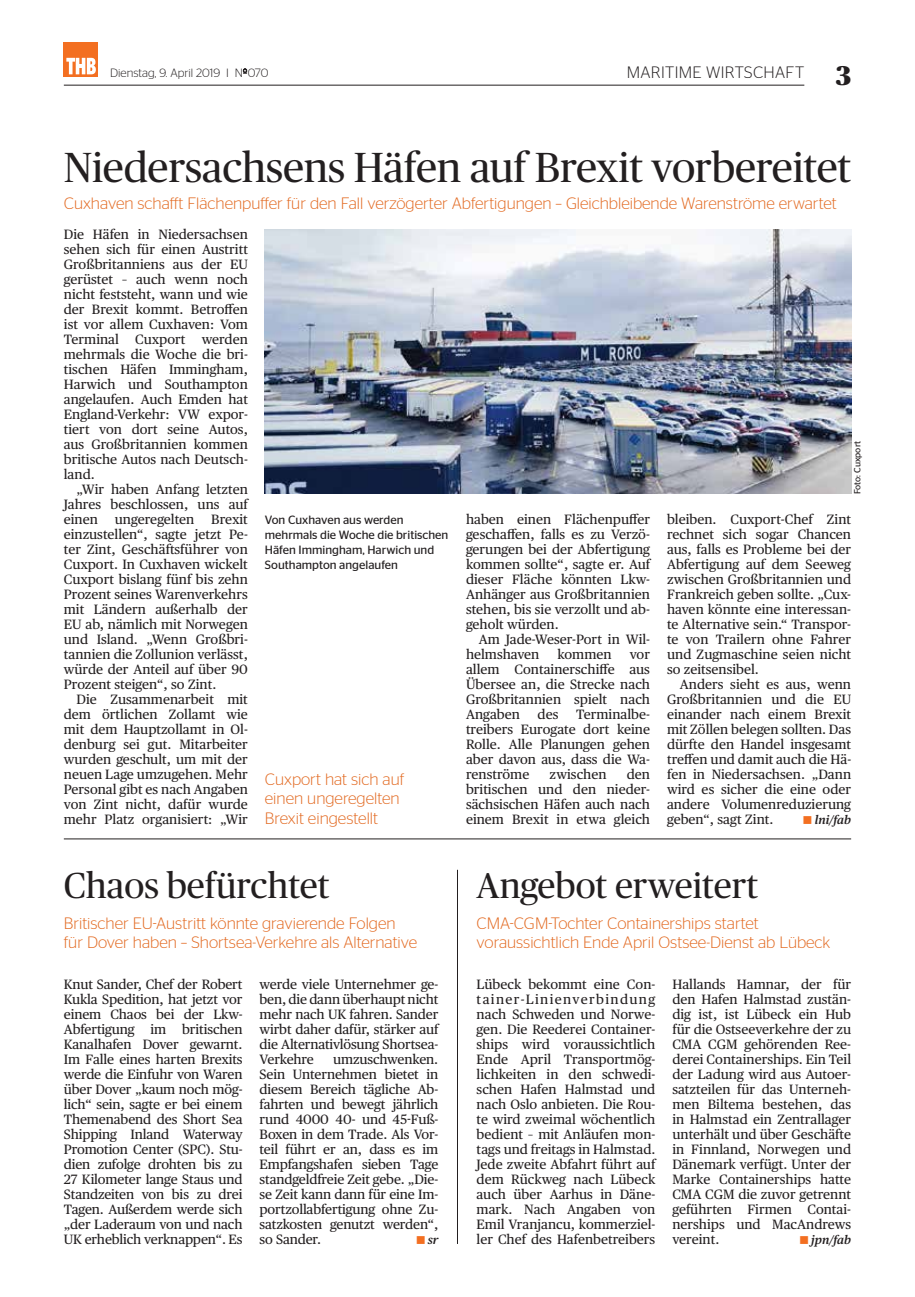
<style>
.page{position:relative;width:915px;height:1297px;background:#fff}
.page>*{position:absolute;margin:0;border:0;box-sizing:border-box;transform-origin:0 0}
.t1{font:42px "Publico Headline";letter-spacing:-.005em;color:#231f20}
.t2{font:36px "Publico Headline";color:#231f20}
.t3{font:300 16.5px/19.5px "Stag Sans";color:#e2681f}
.t4{font:300 16.5px "Stag Sans";letter-spacing:.02em;color:#231f20}
.t5{font:13.5px/15px "Publico Text";color:#231f20;text-align:justify}
.t6{font:12px/15px "Stag Sans";color:#231f20}
.t7{font:300 12px "Stag Sans";color:#231f20}
.t8{font:italic 600 12px "Publico Text";color:#231f20}
.t9{font:9px "Stag Sans";color:#231f20}
.s1{font-family:"Publico Headline";font-weight:900;font-size:27px}
.s2{color:#f36f21}
</style>
<div class="page">
<hr style="left:64px;top:85px;width:740px;height:1px;background:#231f20">
<svg style="left:243px;top:69px;width:4px;height:5px"></svg>
<div style="left:64px;top:43px;width:34px;height:34px;background:#f36f21"></div>
<svg style="left:66px;top:58px;width:30px;height:16px"></svg>
<hr style="left:457px;top:870px;width:1px;height:374px;background:#231f20">
<hr style="left:64px;top:839px;width:786px;height:1px;background:#231f20">
<img style="left:265px;top:230px;width:585px;height:264px">
<p class="t7" style="left:110px;top:66px;width:160px">Dienstag, 9. April 2019 I N<sup>o</sup>070</p>
<p class="t4" style="left:626px;top:63px;width:226px">MARITIME WIRTSCHAFT <span class="s1">3</span></p>
<h1 class="t1" style="left:64px;top:138px;width:788px">Niedersachsens Häfen auf Brexit vorbereitet</h1>
<p class="t3" style="left:64px;top:193px;width:774px">Cuxhaven schafft Flächenpuffer für den Fall verzögerter Abfertigungen – Gleichbleibende Warenströme erwartet</p>
<p class="t5" style="left:64px;top:226px;width:185px">Die Häfen in Niedersachsen sehen sich für einen Austritt Großbritanniens aus der EU gerüstet – auch wenn noch nicht feststeht, wann und wie der Brexit kommt. Betroffen ist vor allem Cuxhaven: Vom Terminal Cuxport werden mehrmals die Woche die bri&shy;tischen Häfen Immingham, Harwich und Southampton angelaufen. Auch Emden hat England-Verkehr: VW expor&shy;tiert von dort seine Autos, aus Großbritannien kommen britische Autos nach Deutsch&shy;land.</p>
<p class="t5" style="left:64px;top:481px;width:185px;text-indent:13px">„Wir haben Anfang letzten Jahres beschlossen, uns auf einen ungeregelten Brexit einzustellen“, sagte jetzt Pe&shy;ter Zint, Geschäftsführer von Cuxport. In Cuxhaven wickelt Cuxport bislang fünf bis zehn Prozent seines Warenverkehrs mit Ländern außerhalb der EU ab, nämlich mit Norwegen und Island. „Wenn Großbri&shy;tannien die Zollunion verlässt, würde der Anteil auf über 90<br>Prozent steigen“, so Zint.</p>
<p class="t5" style="left:64px;top:691px;width:185px;text-indent:13px">Die Zusammenarbeit mit dem örtlichen Zollamt wie mit dem Hauptzollamt in Ol&shy;denburg sei gut. Mitarbeiter wurden geschult, um mit der neuen Lage umzugehen. Mehr Personal gibt es nach Angaben von Zint nicht, dafür wurde mehr Platz organisiert: „Wir</p>
<p class="t9" style="left:852px;top:494px;width:55px;rotate:-90deg">Foto: Cuxport</p>
<p class="t5" style="left:666px;top:511px;width:185px">bleiben. Cuxport-Chef Zint rechnet sich sogar Chancen aus, falls es Probleme bei der Abfertigung auf dem Seeweg zwischen Großbritannien und Frankreich geben sollte. „Cux&shy;haven könnte eine interessan&shy;te Alternative sein.“ Transpor&shy;te von Trailern ohne Fahrer und Zugmaschine seien nicht so zeitsensibel.</p>
<p class="t5" style="left:666px;top:676px;width:185px;text-indent:13px">Anders sieht es aus, wenn Großbritannien und die EU einander nach einem Brexit mit Zöllen belegen sollten. Das dürfte den Handel insgesamt treffen und damit auch die Hä&shy;fen in Niedersachsen. „Dann wird es sicher die eine oder andere Volumenreduzierung geben“, sagt Zint.</p>
<p class="t5" style="left:466px;top:511px;width:185px">haben einen Flächenpuffer geschaffen, falls es zu Verzö&shy;gerungen bei der Abfertigung kommen sollte“, sagte er. Auf dieser Fläche könnten Lkw-Anhänger aus Großbritannien stehen, bis sie verzollt und ab&shy;geholt würden.</p>
<p class="t5" style="left:466px;top:631px;width:185px;text-indent:13px">Am Jade-Weser-Port in Wil&shy;helmshaven</p>
<p class="t6" style="left:265px;top:512px;width:185px">Von Cuxhaven aus werden mehrmals die Woche die britischen<br>Häfen Immingham, Harwich und<br>Southampton angelaufen</p>
<p class="t5" style="left:557px;top:646px;width:56px">kommen</p>
<p class="t5" style="left:466px;top:646px;width:185px;text-indent:164px">vor allem Containerschiffe aus Übersee an, die Strecke nach Großbritannien spielt nach Angaben</p>
<p class="t5" style="left:466px;top:706px;width:185px;text-indent:110px">Terminalbe&shy;treibers Eurogate dort keine Rolle. Alle Planungen gehen aber davon aus, dass die Wa&shy;renströme</p>
<p class="t5" style="left:537px;top:706px;width:22px">des</p>
<p class="t5" style="left:466px;top:766px;width:185px;text-indent:161px">den britischen und den nieder&shy;sächsischen Häfen auch nach einem Brexit in etwa gleich</p>
<p class="t5" style="left:549px;top:766px;width:58px">zwischen</p>
<p class="t3" style="left:265px;top:769px;width:141px">Cuxport hat sich auf einen ungeregelten<br>Brexit eingestellt</p>
<p class="t8" style="left:802px;top:810px;width:50px"><span class="s2">■</span> lni/fab</p>
<h2 class="t2" style="left:64px;top:860px;width:267px">Chaos befürchtet</h2>
<p class="t3" style="left:64px;top:913px;width:355px">Britischer EU-Austritt könnte gravierende Folgen für Dover haben – Shortsea-Verkehre als Alternative</p>
<p class="t5" style="left:64px;top:976px;width:180px">Knut Sander, Chef der Robert Kukla Spedition, hat jetzt vor einem Chaos bei der Lkw-Abfertigung im britischen Kanalhafen Dover gewarnt.<br>Im Falle eines harten Brexits werde die Einfuhr von Waren über Dover „kaum noch mög&shy;lich“ sein, sagte er bei einem Themenabend des Short Sea Shipping Inland Waterway Promotion Center (SPC). Stu&shy;dien zufolge drohten bis zu 27 Kilometer lange Staus und Standzeiten von bis zu drei Tagen. Außerdem werde sich „der Laderaum von und nach UK erheblich verknappen“. Es</p>
<p class="t5" style="left:259px;top:976px;width:180px">werde viele Unternehmer ge&shy;ben, die dann überhaupt nicht mehr nach UK fahren. Sander wirbt daher dafür, stärker auf die Alternativlösung Shortsea-Verkehre</p>
<p class="t5" style="left:259px;top:1051px;width:180px;text-indent:74px">umzuschwenken.<br>Sein Unternehmen bietet in diesem Bereich tägliche Ab&shy;fahrten und bewegt jährlich rund 4000 40- und 45-Fuß-Boxen in dem Trade. Als Vor&shy;teil führt er an, dass es im Empfangshafen sieben Tage standgeldfreie Zeit gebe. „Die&shy;se Zeit kann dann für eine Im&shy;portzollabfertigung ohne Zu&shy;satzkosten genutzt werden“, so Sander.</p>
<p class="t8" style="left:416px;top:1230px;width:24px"><span class="s2">■</span> sr</p>
<h2 class="t2" style="left:476px;top:860px;width:283px">Angebot erweitert</h2>
<p class="t3" style="left:476px;top:913px;width:355px">CMA-CGM-Tochter Containerships startet voraussichtlich Ende April Ostsee-Dienst ab Lübeck</p>
<p class="t5" style="left:476px;top:976px;width:180px">Lübeck bekommt eine Con&shy;tainer-Linienverbindung nach Schweden und Norwe&shy;gen. Die Reederei Container&shy;ships wird voraussichtlich Ende April Transportmög&shy;lichkeiten in den schwedi&shy;schen Hafen Halmstad und nach Oslo anbieten. Die Rou&shy;te wird zweimal wöchentlich bedient – mit Anläufen mon&shy;tags und freitags in Halmstad.<br>Jede zweite Abfahrt führt auf dem Rückweg nach Lübeck auch über Aarhus in Däne&shy;mark. Nach Angaben von Emil Vranjancu, kommerziel&shy;ler Chef des Hafenbetreibers</p>
<p class="t5" style="left:672px;top:976px;width:180px">Hallands Hamnar, der für den Hafen Halmstad zustän&shy;dig ist, ist Lübeck ein Hub für die Ostseeverkehre der zu CMA CGM gehörenden Ree&shy;derei Containerships. Ein Teil der Ladung wird aus Autoer&shy;satzteilen für das Unterneh&shy;men Biltema bestehen, das in Halmstad ein Zentrallager unterhält und über Geschäfte in Finnland, Norwegen und Dänemark verfügt. Unter der Marke Containerships hatte CMA CGM die zuvor getrennt geführten Firmen Contai&shy;nerships und MacAndrews vereint.</p>
<p class="t8" style="left:798px;top:1230px;width:54px"><span class="s2">■</span> jpn/fab</p>
</div>
